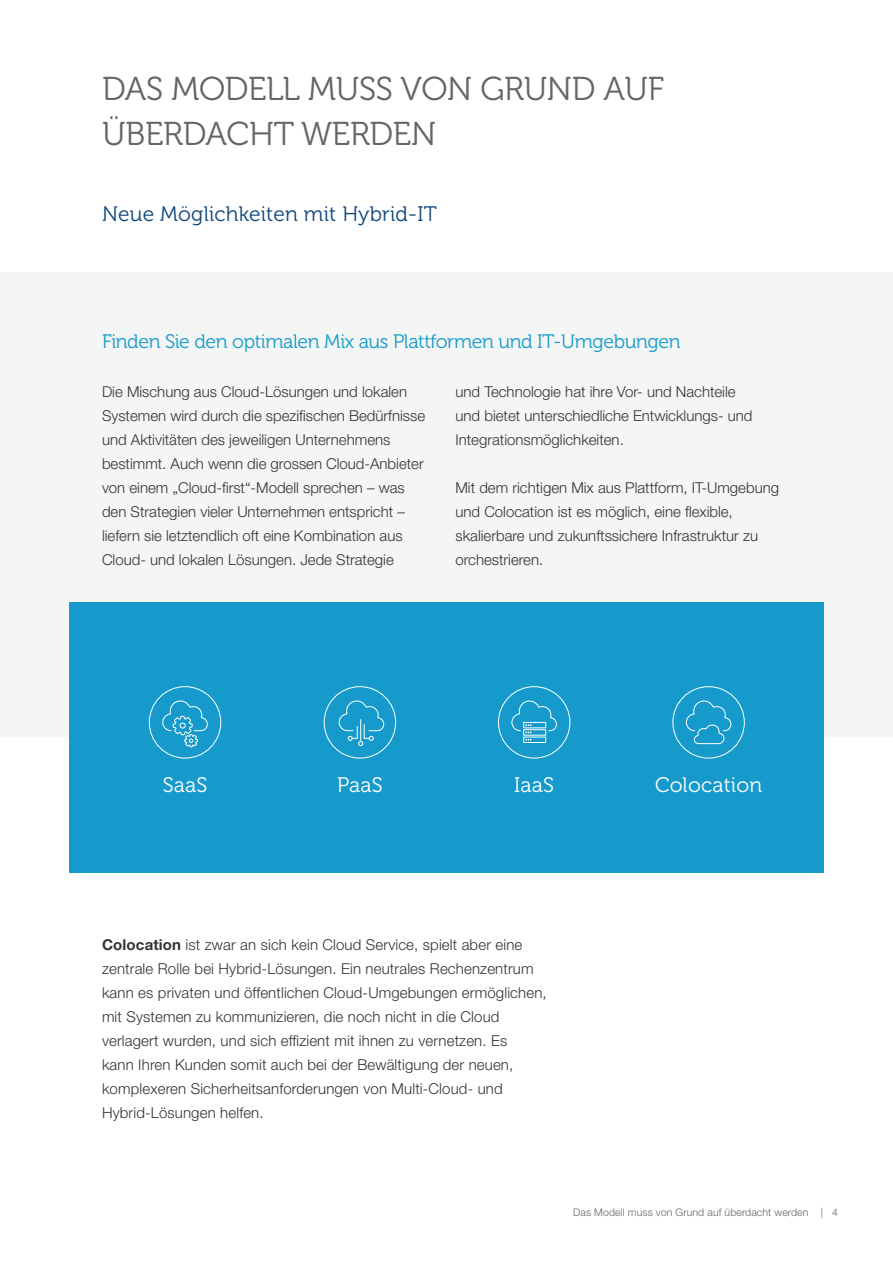
<style>
.page{position:relative;width:893px;height:1263px;background:#fff}
.page>*{position:absolute;margin:0;border:0;box-sizing:border-box;transform-origin:0 0}
.Into_-_Heading__Grey{font:33px/45px "Museo 300";letter-spacing:-.01em;color:#656568}
.Into_-_Text__Grey{font:21px "Museo 300";letter-spacing:.01em;color:#0d467a}
.Into_-_Text__Grey-2{font:21px "Museo 300";letter-spacing:.01em;color:#fff}
.Into_-_Text__Grey-3{font:19.5px "Museo 300";letter-spacing:-.02em;color:#169acb}
.Into_-_Text__Grey-4{font:300 15px/24px "Helvetica Neue LT Std";color:#333}
.Into_-_Text__Grey-5{font:300 10.5px "Helvetica Neue LT Std";letter-spacing:.01em;color:#656568}
.s1{font-weight:700}
</style>
<div class="page">
<div style="left:0;top:273px;width:893px;height:464px;background:#f3f6f4"></div>
<div style="left:69px;top:602px;width:755px;height:270px;background:#169acb"></div>
<div style="left:672px;top:686px;width:73px;height:72px;border:1px solid #fff;border-radius:50%"></div>
<svg style="left:685px;top:700px;width:46px;height:44px"></svg>
<div style="left:498px;top:686px;width:72px;height:72px;border:1px solid #fff;border-radius:50%"></div>
<svg style="left:511px;top:700px;width:46px;height:43px"></svg>
<div style="left:149px;top:686px;width:72px;height:72px;border:1px solid #fff;border-radius:50%"></div>
<svg style="left:161px;top:700px;width:47px;height:48px"></svg>
<div style="left:324px;top:686px;width:72px;height:72px;border:1px solid #fff;border-radius:50%"></div>
<svg style="left:338px;top:700px;width:46px;height:46px"></svg>
<p class="Into_-_Heading__Grey" style="left:102px;top:67px;width:564px">DAS MODELL MUSS VON GRUND AUF<br>ÜBERDACHT WERDEN</p>
<p class="Into_-_Text__Grey" style="left:102px;top:202px;width:336px">Neue Möglichkeiten mit Hybrid-IT</p>
<p class="Into_-_Text__Grey-3" style="left:102px;top:331px;width:580px">Finden Sie den optimalen Mix aus Plattformen und IT-Umgebungen</p>
<p class="Into_-_Text__Grey-4" style="left:102px;top:379px;width:325px">Die Mischung aus Cloud-Lösungen und lokalen Systemen wird durch die spezifischen Bedürfnisse und Aktivitäten des jeweiligen Unternehmens bestimmt. Auch wenn die grossen Cloud-Anbieter von einem „Cloud-first“-Modell sprechen – was den Strategien vieler Unternehmen entspricht – liefern sie letztendlich oft eine Kombination aus Cloud- und lokalen Lösungen. Jede Strategie</p>
<p class="Into_-_Text__Grey-4" style="left:455px;top:379px;width:298px">und Technologie hat ihre Vor- und Nachteile und bietet unterschiedliche Entwicklungs- und<br>Integrationsmöglichkeiten.</p>
<p class="Into_-_Text__Grey-4" style="left:455px;top:475px;width:325px">Mit dem richtigen Mix aus Plattform, IT-Umgebung und Colocation ist es möglich, eine flexible, skalierbare und zukunftssichere Infrastruktur zu orchestrieren.</p>
<p class="Into_-_Text__Grey-2" style="left:163px;top:773px;width:46px">SaaS</p>
<p class="Into_-_Text__Grey-2" style="left:337px;top:773px;width:47px">PaaS</p>
<p class="Into_-_Text__Grey-2" style="left:514px;top:773px;width:41px">IaaS</p>
<p class="Into_-_Text__Grey-2" style="left:655px;top:773px;width:109px">Colocation</p>
<p class="Into_-_Text__Grey-4" style="left:102px;top:932px;width:446px"><span class="s1">Colocation</span> ist zwar an sich kein Cloud Service, spielt aber eine zentrale Rolle bei Hybrid-Lösungen. Ein neutrales Rechenzentrum kann es privaten und öffentlichen Cloud-Umgebungen ermöglichen, mit Systemen zu kommunizieren, die noch nicht in die Cloud verlagert wurden, und sich effizient mit ihnen zu vernetzen. Es<br>kann Ihren Kunden somit auch bei der Bewältigung der neuen, komplexeren Sicherheitsanforderungen von Multi-Cloud- und Hybrid-Lösungen helfen.</p>
<p class="Into_-_Text__Grey-5" style="left:573px;top:1205px;width:266px">Das Modell muss von Grund auf überdacht werden | 4</p>
</div>
